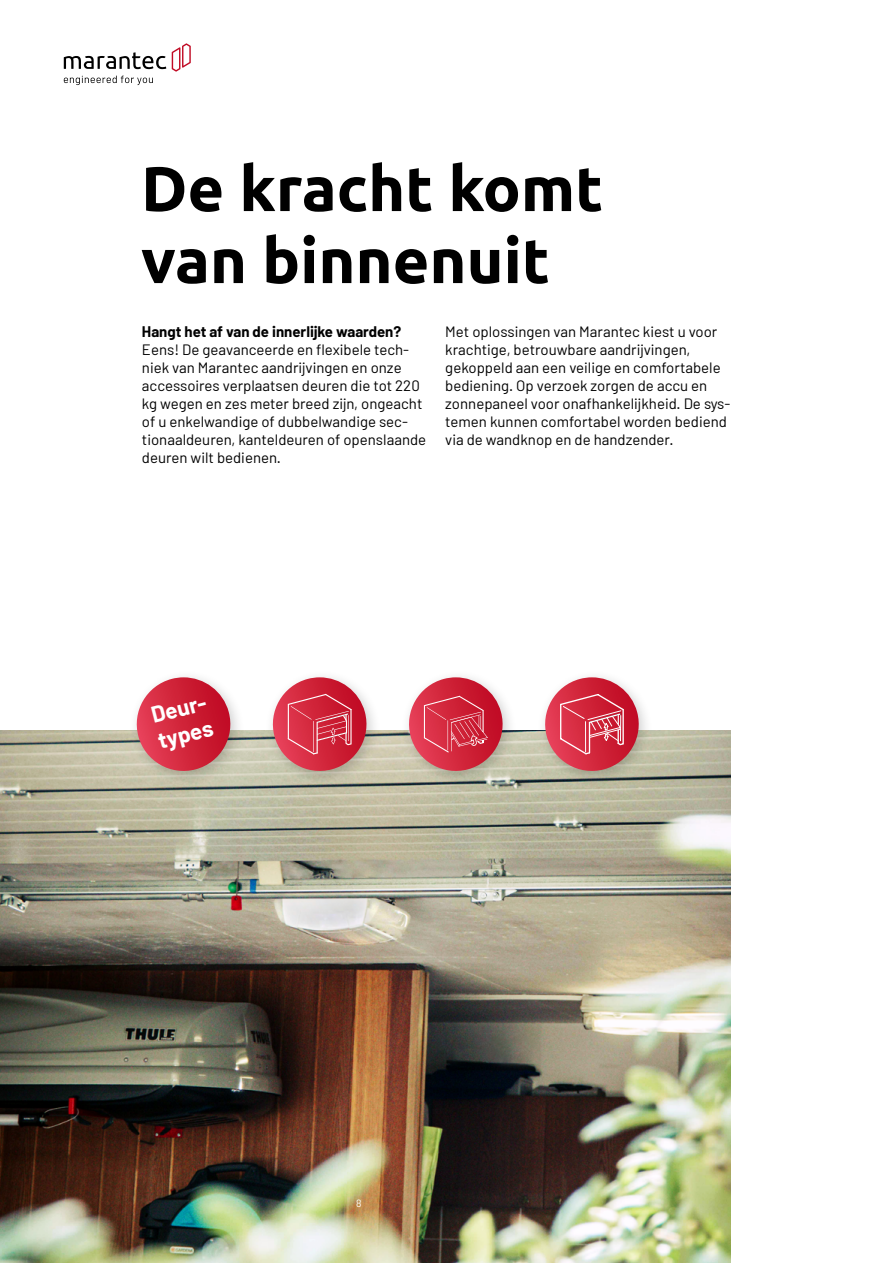
<style>
.page{position:relative;width:893px;height:1263px;background:#fff}
.page>*{position:absolute;margin:0;border:0;box-sizing:border-box;transform-origin:0 0}
.t1{font:700 63px/72px "Ubuntu";color:#000}
.t2{font:700 22.5px/27px "Barlow";color:#fff}
.t3{font:15px/18px "Barlow";color:#000}
.t4{font:700 15px "Barlow";color:#000}
.t5{font:10.5px "Barlow";color:#fff}
</style>
<div class="page">
<img style="left:0;top:730px;width:731px;height:533px">
<div style="left:128px;top:669px;width:117px;height:117px;background:#000;opacity:.2"></div>
<svg style="left:132px;top:677px;width:103px;height:99px;background:#d35e6a"></svg>
<div style="left:264px;top:669px;width:117px;height:117px;background:#000;opacity:.2"></div>
<div style="left:400px;top:669px;width:118px;height:117px;background:#000;opacity:.2"></div>
<div style="left:536px;top:669px;width:118px;height:117px;background:#000;opacity:.2"></div>
<svg style="left:268px;top:677px;width:104px;height:99px;background:#d66a74"></svg>
<svg style="left:404px;top:677px;width:104px;height:99px;background:#d56872"></svg>
<svg style="left:540px;top:677px;width:104px;height:99px;background:#d56c75"></svg>
<svg style="left:64px;top:52px;width:102px;height:17px"></svg>
<svg style="left:172px;top:43px;width:19px;height:29px"></svg>
<svg style="left:64px;top:76px;width:89px;height:9px"></svg>
<h1 class="t1" style="left:141px;top:152px;width:464px">De kracht komt van binnenuit</h1>
<p class="t4" style="left:142px;top:322px;width:261px">Hangt het af van de innerlijke waarden?</p>
<p class="t3" style="left:142px;top:340px;width:286px">Eens! De geavanceerde en flexibele tech&shy;niek van Marantec aandrijvingen en onze accessoires verplaatsen deuren die tot 220 kg wegen en zes meter breed zijn, ongeacht of u enkelwandige of dubbelwandige sec&shy;tionaaldeuren, kanteldeuren of openslaande deuren wilt bedienen.</p>
<p class="t3" style="left:445px;top:322px;width:287px">Met oplossingen van Marantec kiest u voor krachtige, betrouwbare aandrijvingen, gekoppeld aan een veilige en comfortabele bediening. Op verzoek zorgen de accu en zonnepaneel voor onafhankelijkheid. De sys&shy;temen kunnen comfortabel worden bediend via de wandknop en de handzender.</p>
<h2 class="t2" style="left:148px;top:702px;width:60px;rotate:-15deg">Deur&shy;types</h2>
<p class="t5" style="left:356px;top:1196px;width:7px">8</p>
</div>
